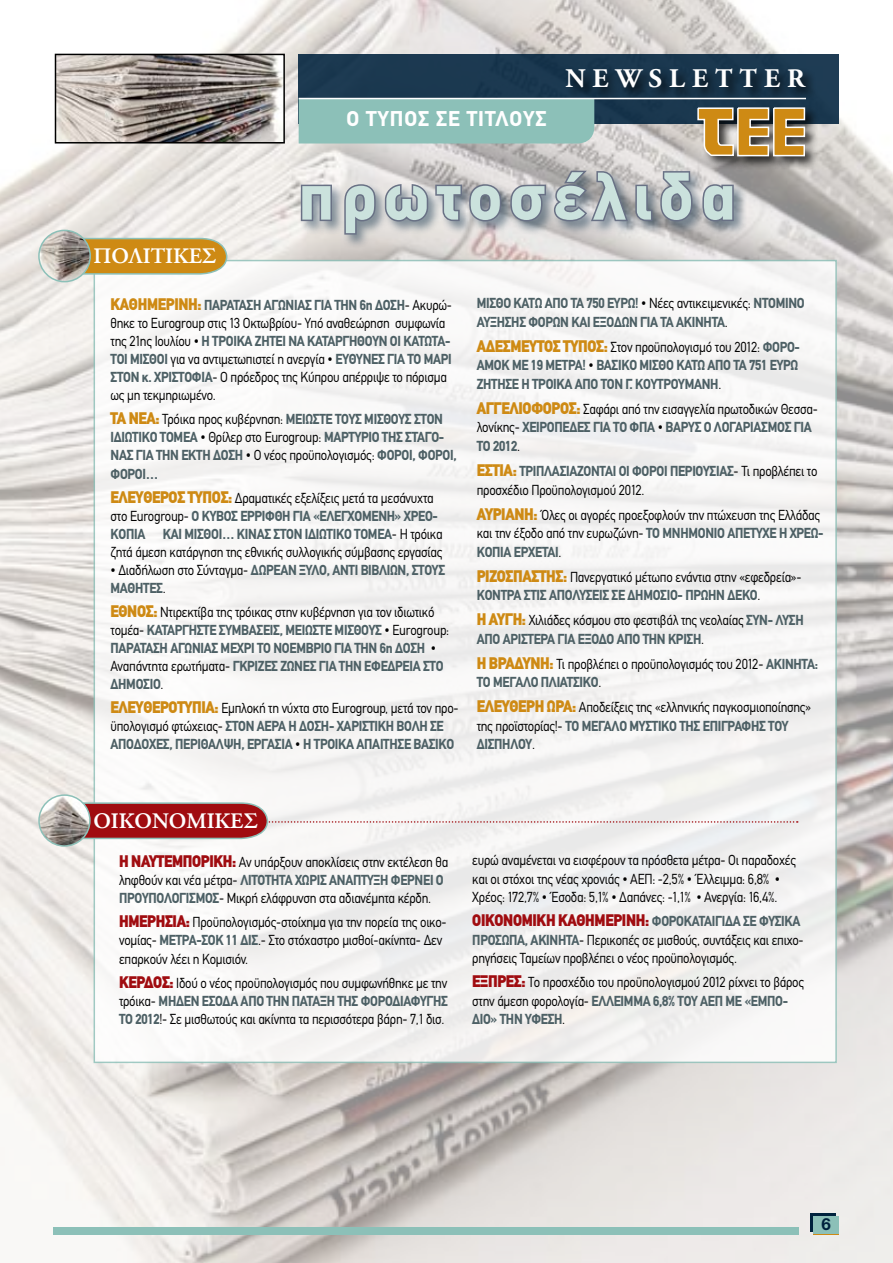
<style>
.page{position:relative;width:893px;height:1263px;background:#fff}
.page>*{position:absolute;margin:0;border:0;box-sizing:border-box;transform-origin:0 0}
.t1{font:700 66px "CF Din";letter-spacing:.12em;color:#cbe2dd}
.t2{font:700 27px "CF Garamond";letter-spacing:.26em;color:#fff}
.t3{font:500 22.2px "CF Garamond";color:#fff}
.t4{font:700 21px "CF Din";letter-spacing:.05em;color:#fff}
.t5{font:700 18px "Helvetica Neue Greek";color:#00223d}
.t6{font:900 16.5px "CF Din";letter-spacing:-.02em;color:#a00c10;scale:.9 1}
.t7{font:14.25px/18px "CF Din";letter-spacing:-.02em;color:#000;scale:.9 1}
.t8{font:700 14.25px/18px "CF Din";letter-spacing:-.02em;color:#4d6065;scale:.9 1}
.s1{font-weight:900;font-size:16.5px;color:#ce8a14}
.s2{font-weight:700;color:#4d6065}
.s3{font-weight:400;color:#000}
.s4{font-weight:900;font-size:16.5px;color:#a00c10}
.s5{font-weight:700;font-size:14.25px;color:#4d6065}
</style>
<div class="page">
<img style="left:0;top:0;width:893px;height:1263px">
<div style="left:299px;top:54px;width:540px;height:69px;background:#1b3950"></div>
<div style="left:563px;top:67px;width:330px;height:71px;background:#000;opacity:.75"></div>
<div style="left:695px;top:105px;width:59px;height:72px;background:#000;opacity:.75"></div>
<div style="left:735px;top:105px;width:54px;height:71px;background:#000;opacity:.75"></div>
<div style="left:771px;top:105px;width:54px;height:71px;background:#000;opacity:.75"></div>
<svg style="left:696px;top:107px;width:110px;height:50px;background:#b8965a"></svg>
<img style="left:58px;top:57px;width:224px;height:84px">
<div style="left:55px;top:54px;width:230px;height:90px;border:2px solid #000"></div>
<div style="left:299px;top:99px;width:297px;height:45px;background:#8cc0b8"></div>
<hr style="left:299px;top:98px;width:507px;height:1px;background:#fff">
<div style="left:810px;top:1214px;width:26px;height:18px;background:#00223d"></div>
<div style="left:813px;top:1216px;width:26px;height:18px;background:#8cc0b8"></div>
<div style="left:53px;top:1227px;width:746px;height:7px;background:#8cc0b8"></div>
<div style="left:299px;top:169px;width:555px;height:114px;background:#00223d;opacity:.45"></div>
<svg style="left:299px;top:183px;width:34px;height:40px"></svg>
<svg style="left:343px;top:182px;width:160px;height:54px;background:#a6a9b0"></svg>
<svg style="left:509px;top:169px;width:185px;height:54px;background:#979ba2"></svg>
<svg style="left:700px;top:183px;width:35px;height:40px"></svg>
<div style="left:94px;top:260px;width:743px;height:803px;background:#f6f5f5;border:2px solid #8cc0b8"></div>
<svg style="left:83px;top:237px;width:145px;height:38px;background:#ca9632"></svg>
<img style="left:39px;top:230px;width:51px;height:52px;border-radius:26px">
<div style="left:38px;top:230px;width:53px;height:52px;border:2px solid #8cc0b8;border-radius:50%"></div>
<svg style="left:82px;top:801px;width:716px;height:39px"></svg>
<img style="left:39px;top:795px;width:51px;height:51px;border-radius:25px">
<div style="left:38px;top:794px;width:53px;height:53px;border:2px solid #8cc0b8;border-radius:50%"></div>
<h3 class="t4" style="left:347px;top:108px;width:201px">Ο ΤΥΠΟΣ ΣΕ ΤΙΤΛΟΥΣ</h3>
<h2 class="t2" style="left:565px;top:65px;width:241px">NEWSLETTER</h2>
<h3 class="t3" style="left:93px;top:245px;width:124px">ΠΟΛΙΤΙΚΕΣ</h3>
<h1 class="t1" style="left:299px;top:161px;width:438px">πρωτοσέλιδα</h1>
<p class="t7" style="left:111px;top:296px;width:381px"><span class="s1">ΚΑΘΗΜΕΡΙΝΗ:</span> <span class="s2">ΠΑΡΑΤΑΣΗ ΑΓΩΝΙΑΣ ΓΙΑ ΤΗΝ 6η ΔΟΣΗ</span>- Ακυρώ&shy;θηκε το Eurogroup στις 13 Οκτωβρίου- Υπό αναθεώρηση συμφωνία της 21ης Ιουλίου • <span class="s2">Η ΤΡΟΙΚΑ ΖΗΤΕΙ ΝΑ ΚΑΤΑΡΓΗΘΟΥΝ ΟΙ ΚΑΤΩΤΑ-ΤΟΙ ΜΙΣΘΟΙ</span> για να αντιμετωπιστεί η ανεργία • <span class="s2">ΕΥΘΥΝΕΣ ΓΙΑ ΤΟ ΜΑΡΙ ΣΤΟΝ κ. ΧΡΙΣΤΟΦΙΑ</span>- Ο πρόεδρος της Κύπρου απέρριψε το πόρισμα ως μη τεκμηριωμένο.</p>
<p class="t8" style="left:111px;top:411px;width:386px"><span class="s1">ΤΑ ΝΕΑ:</span> <span class="s3">Τρόικα προς κυβέρνηση:</span> ΜΕΙΩΣΤΕ ΤΟΥΣ ΜΙΣΘΟΥΣ ΣΤΟΝ ΙΔΙΩΤΙΚΟ ΤΟΜΕΑ <span class="s3">• Θρίλερ στο Eurogroup:</span> ΜΑΡΤΥΡΙΟ ΤΗΣ ΣΤΑΓΟ-ΝΑΣ ΓΙΑ ΤΗΝ ΕΚΤΗ ΔΟΣΗ <span class="s3">• Ο νέος προϋπολογισμός:</span> ΦΟΡΟΙ, ΦΟΡΟΙ, ΦΟΡΟΙ…</p>
<p class="t7" style="left:111px;top:489px;width:370px"><span class="s1">ΕΛΕΥΘΕΡΟΣ ΤΥΠΟΣ:</span> Δραματικές εξελίξεις μετά τα μεσάνυχτα στο Eurogroup- <span class="s2">Ο ΚΥΒΟΣ ΕΡΡΙΦΘΗ ΓΙΑ «ΕΛΕΓΧΟΜΕΝΗ» ΧΡΕΟ-ΚΟΠΙΑ ΚΑΙ ΜΙ ΣΘΟΙ… ΚΙΝΑΣ ΣΤΟΝ ΙΔΙΩΤΙΚΟ ΤΟΜΕΑ</span>- Η τρόικα ζητά άμεση κατάργηση της εθνικής συλλογικής σύμβασης εργασίας</p>
<p class="t8" style="left:111px;top:561px;width:373px"><span class="s3">• Διαδήλωση στο Σύνταγμα-</span> ΔΩΡΕΑΝ ΞΥΛΟ, ΑΝΤΙ ΒΙΒΛΙΩ Ν, ΣΤΟΥΣ<br>ΜΑΘΗΤΕΣ<span class="s3">.</span></p>
<p class="t8" style="left:111px;top:603px;width:378px"><span class="s1">ΕΘΝΟΣ:</span> <span class="s3">Ντιρεκτίβα της τρόικας στην κυβέρνηση για τον ιδιωτικό τομέα-</span> ΚΑΤΑΡΓΗΣΤΕ ΣΥΜ ΒΑΣΕΙΣ, ΜΕΙΩΣΤΕ ΜΙΣΘΟΥΣ <span class="s3">• Eurogroup:<br></span>ΠΑΡΑΤΑΣΗ ΑΓΩΝΙΑΣ ΜΕΧΡΙ ΤΟ ΝΟΕΜΒΡΙΟ ΓΙΑ ΤΗΝ 6η ΔΟΣΗ <span class="s3">• Αναπάντητα ερωτήματα-</span> ΓΚΡΙΖΕΣ ΖΩΝΕΣ ΓΙΑ ΤΗΝ ΕΦΕΔΡΕΙΑ ΣΤΟ ΔΗΜΟΣΙΟ<span class="s3">.</span></p>
<p class="t8" style="left:111px;top:699px;width:388px"><span class="s1">ΕΛΕΥΘΕΡΟΤΥΠΙΑ:</span> <span class="s3">Εμπλοκή τη νύχτα στο Eurogroup, μετά τον προ&shy;ϋπολογισμό φτώχειας-</span> ΣΤΟΝ ΑΕΡΑ Η ΔΟΣΗ- ΧΑΡΙΣΤΙΚΗ ΒΟΛΗ ΣΕ<br>ΑΠΟΔΟΧΕΣ, ΠΕΡΙΘΑΛΨΗ, ΕΡΓΑΣΙΑ <span class="s3">•</span> Η ΤΡΟΙΚΑ ΑΠΑΙΤΗΣΕ ΒΑΣΙΚΟ</p>
<p class="t8" style="left:477px;top:294px;width:366px;line-height:18.5px">ΜΙΣΘΟ ΚΑΤΩ ΑΠΟ ΤΑ 750 ΕΥΡΩ! <span class="s3">• Νέες αντικειμενικές:</span> ΝΤΟΜΙ ΝΟ<br>ΑΥΞΗΣΗΣ ΦΟΡΩΝ ΚΑΙ ΕΞΟΔΩΝ ΓΙΑ ΤΑ ΑΚΙΝΗΤΑ<span class="s3">.</span></p>
<p class="t8" style="left:477px;top:338px;width:361px;line-height:18.5px"><span class="s1">ΑΔΕΣΜΕΥΤΟΣ ΤΥΠΟΣ:</span> <span class="s3">Στον προϋπολογισμό του 2012:</span> ΦΟΡΟ-<br>ΑΜΟΚ ΜΕ 19 ΜΕΤΡΑ! <span class="s3">•</span> ΒΑΣΙΚΟ ΜΙ ΣΘΟ ΚΑΤΩ ΑΠΟ ΤΑ 751 ΕΥΡΩ<br>ΖΗΤΗΣΕ Η ΤΡΟΙΚΑ ΑΠΟ ΤΟΝ Γ. ΚΟΥΤΡΟΥΜΑΝΗ<span class="s3">.</span></p>
<p class="t7" style="left:477px;top:400px;width:381px;line-height:18.5px"><span class="s1">ΑΓΓΕΛΙΟΦΟΡΟΣ:</span> Σαφάρι από την εισαγγελία πρωτοδικών Θεσσα&shy;λονίκης- <span class="s2">ΧΕΙΡΟΠΕΔΕΣ ΓΙΑ ΤΟ ΦΠΑ</span> • <span class="s2">ΒΑΡΥΣ Ο ΛΟΓΑΡΙΑΣΜΟΣ ΓΙΑ<br>ΤΟ 2012</span>.</p>
<p class="t7" style="left:477px;top:462px;width:380px;line-height:18.5px"><span class="s1">ΕΣΤΙΑ:</span> <span class="s2">ΤΡΙΠΛΑΣΙΑΖΟΝΤΑΙ ΟΙ ΦΟΡΟΙ ΠΕΡΙΟΥΣΙΑΣ</span>- Τι προβλέπει το προσχέδιο Προϋπολογισμού 2012.</p>
<p class="t7" style="left:477px;top:505px;width:387px;line-height:18.5px"><span class="s1">ΑΥΡΙΑΝΗ:</span> Όλες οι αγορές προεξοφλούν την πτώχευση της Ελλάδας και την έξοδο από την ευρωζώνη- <span class="s2">ΤΟ ΜΝΗΜΟΝΙΟ ΑΠΕΤΥΧΕ Η ΧΡΕΩ-<br>ΚΟΠΙΑ ΕΡΧΕΤΑΙ</span>.</p>
<p class="t7" style="left:477px;top:567px;width:363px;line-height:18.5px"><span class="s1">ΡΙΖΟΣΠΑΣΤΗΣ:</span> Πανεργατικό μέτωπο ενάντια στην «εφεδρεία»-<br><span class="s2">ΚΟΝΤΡΑ ΣΤΙΣ ΑΠΟΛΥΣΕΙΣ ΣΕ ΔΗΜΟΣΙΟ- ΠΡΩΗΝ ΔΕΚΟ</span>.</p>
<p class="t8" style="left:477px;top:611px;width:365px;line-height:18.5px"><span class="s1">Η ΑΥΓΗ:</span> <span class="s3">Χιλιάδες κόσμου στο φεστιβάλ της νεολαίας</span> ΣΥΝ- ΛΥΣΗ<br>ΑΠΟ ΑΡΙΣΤΕΡΑ ΓΙΑ ΕΞΟΔΟ ΑΠΟ ΤΗΝ ΚΡΙΣΗ<span class="s3">.</span></p>
<p class="t7" style="left:477px;top:655px;width:381px;line-height:18.5px"><span class="s1">Η ΒΡΑΔΥΝΗ:</span> Τι προβλέπει ο προϋπολογισμός του 2012- <span class="s2">ΑΚΙΝΗΤΑ:<br>ΤΟ ΜΕΓΑΛΟ ΠΛΙΑΤΣΙΚΟ</span>.</p>
<p class="t7" style="left:477px;top:698px;width:373px;line-height:18.5px"><span class="s1">ΕΛΕΥΘΕΡΗ ΩΡΑ:</span> Αποδείξεις της «ελληνικής παγκοσμιοποίησης» της προϊστορίας!- <span class="s2">ΤΟ ΜΕΓΑΛΟ ΜΥΣΤΙΚΟ ΤΗΣ ΕΠΙΓΡΑΦΗΣ ΤΟΥ<br>ΔΙΣΠΗΛΟΥ</span>.</p>
<h3 class="t3" style="left:93px;top:809px;width:166px">ΟΙΚΟΝΟΜΙΚΕΣ</h3>
<p class="t7" style="left:119px;top:853px;width:367px"><span class="s4">Η ΝΑΥΤΕΜΠΟΡΙΚΗ:</span> Αν υπάρξουν αποκλίσεις στην εκτέλεση θα ληφθούν και νέα μέτρα- <span class="s2">ΛΙΤΟΤΗΤΑ ΧΩ ΡΙΣ ΑΝΑΠΤΥΞΗ ΦΕΡΝΕΙ Ο<br>ΠΡΟΥΠΟΛΟΓΙΣΜΟΣ</span>- Μικρή ελάφρυνση στα αδιανέμητα κέρδη.</p>
<p class="t7" style="left:119px;top:913px;width:366px"><span class="s4">ΗΜΕΡΗΣΙΑ:</span> Προϋπολογισμός-στοίχημα για την πορεία της οικο&shy;νομίας- <span class="s2">ΜΕΤΡΑ-ΣΟΚ 11 ΔΙΣ</span>.- Στο στόχαστρο μισθοί-ακίνητα- Δεν επαρκούν λέει η Κομισιόν.</p>
<p class="t7" style="left:119px;top:974px;width:367px;text-align:justify"><span class="s4">ΚΕΡΔΟΣ:</span> Ιδού ο νέος προϋπολογισμός που συμφωνήθηκε με την τρόικα- <span class="s2">ΜΗΔΕΝ ΕΣΟΔΑ ΑΠΟ ΤΗΝ ΠΑΤΑΞΗ ΤΗΣ ΦΟΡΟΔΙΑΦΥΓΗΣ ΤΟ 2012</span>!- Σε μισθωτούς και ακίνητα τα περισσότερα βάρη- 7,1 δισ.</p>
<p class="t7" style="left:472px;top:851px;width:361px">ευρώ αναμένεται να εισφέρουν τα πρόσθετα μέτρα- Οι παραδοχές και οι στόχοι της νέας χρονιάς • ΑΕΠ: -2,5% • Έλλειμμα: 6,8% •<br>Χρέος: 172,7% • Έσοδα: 5,1% • Δαπάνες: -1,1% • Ανεργία: 16,4%.</p>
<p class="t6" style="left:472px;top:912px;width:366px">ΟΙΚΟΝΟΜΙΚΗ ΚΑΘΗΜΕΡΙΝΗ: <span class="s5">ΦΟΡΟΚΑΤΑΙΓΙΔΑ ΣΕ ΦΥΣΙΚΑ</span></p>
<p class="t7" style="left:472px;top:931px;width:370px"><span class="s2">ΠΡΟΣΩΠΑ, ΑΚΙΝΗΤΑ</span>- Περικοπές σε μισθούς, συντάξεις και επιχο&shy;ρηγήσεις Ταμείων προβλέπει ο νέος προϋπολογισμός.</p>
<p class="t7" style="left:472px;top:973px;width:370px"><span class="s4">ΕΞΠΡΕΣ:</span> Το προσχέδιο του προϋπολογισμού 2012 ρίχνει το βάρος στην άμεση φορολογία- <span class="s2">ΕΛΛΕΙΜΜΑ 6,8% ΤΟΥ ΑΕΠ ΜΕ «ΕΜΠΟ-<br>ΔΙΟ» ΤΗΝ ΥΦΕΣΗ</span>.</p>
<p class="t5" style="left:821px;top:1215px;width:11px">6</p>
</div>
